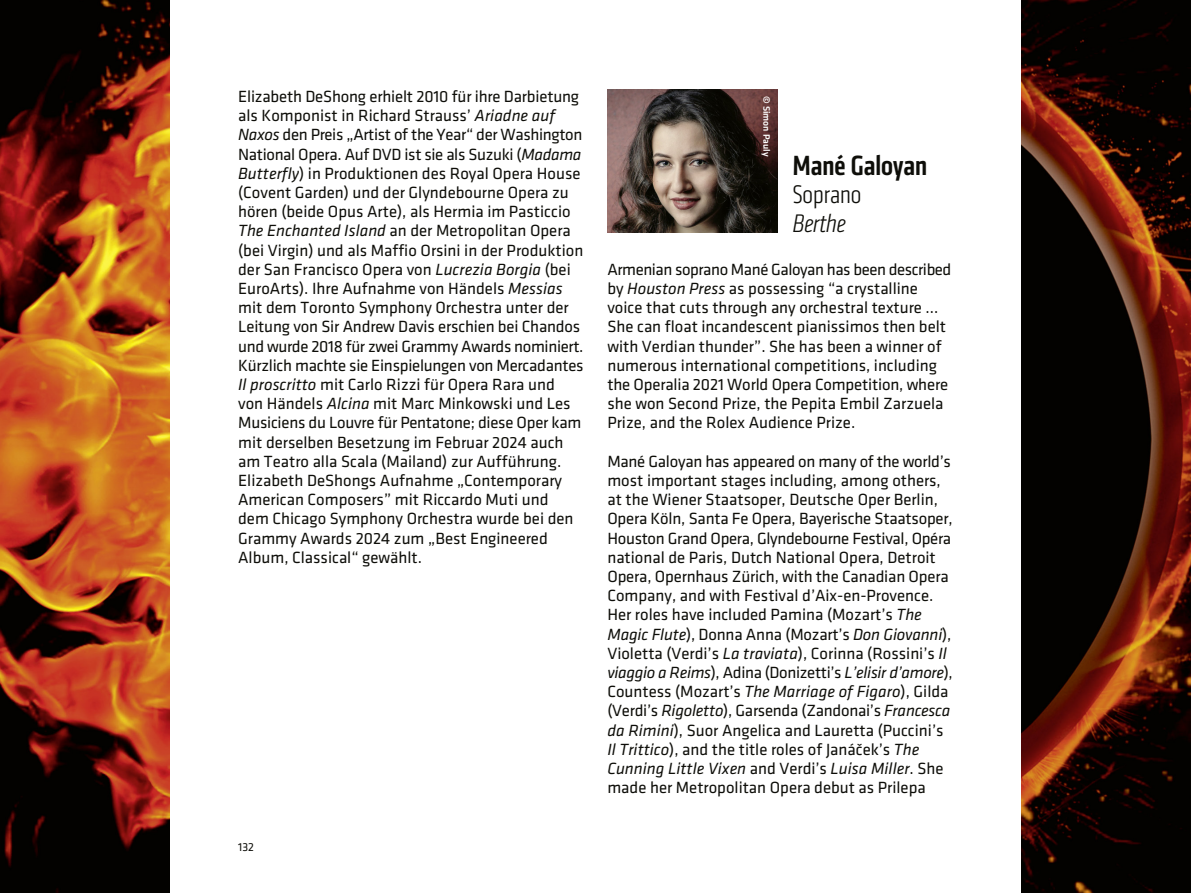
<style>
.page{position:relative;width:1191px;height:893px;background:#fff}
.page>*{position:absolute;margin:0;border:0;box-sizing:border-box;transform-origin:0 0}
.t1{font:500 28.8px "Klavika Condensed";color:#0e0e09}
.t2{font:300 26.4px "Klavika Condensed";color:#0e0e09}
.t3{font:italic 300 26.4px "Klavika Condensed";color:#0e0e09}
.t4{font:16.8px/19.2px "Klavika";color:#0e0e09}
.t5{font:12px "Klavika";color:#0e0e09}
.t6{font:500 9.6px "Klavika";color:#fff}
.s1{font-style:italic}
</style>
<div class="page">
<img style="left:0;top:0;width:1191px;height:893px">
<div style="left:170px;top:0;width:850px;height:893px;background:#fff"></div>
<img style="left:607px;top:89px;width:170px;height:143px">
<p class="t4" style="left:238px;top:86px;width:347px">Elizabeth DeShong erhielt 2010 für ihre Darbietung als Komponist in Richard Strauss’ <span class="s1">Ariadne auf Naxos</span> den Preis „Artist of the Year“ der Washington National Opera. Auf DVD ist sie als Suzuki (<span class="s1">Madama Butterfly</span>) in Produktionen des Royal Opera House (Covent Garden) und der Glyndebourne Opera zu hören (beide Opus Arte), als Hermia im Pasticcio <span class="s1">The Enchanted Island</span> an der Metropolitan Opera (bei Virgin) und als Maffio Orsini in der Produktion der San Francisco Opera von <span class="s1">Lucrezia Borgia</span> (bei EuroArts). Ihre Aufnahme von Händels <span class="s1">Messias </span>mit dem Toronto Symphony Orchestra unter der Leitung von Sir Andrew Davis erschien bei Chandos und wurde 2018 für zwei Grammy Awards nominiert.<br>Kürzlich machte sie Einspielungen von Mercadantes <span class="s1">Il proscritto</span> mit Carlo Rizzi für Opera Rara und von Händels <span class="s1">Alcina</span> mit Marc Minkowski und Les Musiciens du Louvre für Pentatone; diese Oper kam mit derselben Besetzung im Februar 2024 auch am Teatro alla Scala (Mailand) zur Aufführung.<br>Elizabeth DeShongs Aufnahme „Contemporary American Composers” mit Riccardo Muti und<br>dem Chicago Symphony Orchestra wurde bei den Grammy Awards 2024 zum „Best Engineered Album, Classical“ gewählt.</p>
<p class="t5" style="left:238px;top:839px;width:17px">132</p>
<p class="t6" style="left:773px;top:96px;width:62px;rotate:90deg">© Simon Pauly</p>
<h1 class="t1" style="left:793px;top:147px;width:136px">Mané Galoyan</h1>
<h2 class="t2" style="left:793px;top:180px;width:70px">Soprano</h2>
<h2 class="t3" style="left:793px;top:209px;width:54px">Berthe</h2>
<p class="t4" style="left:607px;top:259px;width:345px">Armenian soprano Mané Galoyan has been described by <span class="s1">Houston Press</span> as possessing “a crystalline voice that cuts through any orchestral texture … She can float incandescent pianissimos then belt with Verdian thunder”. She has been a winner of numerous international competitions, including the Operalia 2021 World Opera Competition, where she won Second Prize, the Pepita Embil Zarzuela Prize, and the Rolex Audience Prize.</p>
<p class="t4" style="left:607px;top:451px;width:347px">Mané Galoyan has appeared on many of the world’s most important stages including, among others, at the Wiener Staatsoper, Deutsche Oper Berlin, Opera Köln, Santa Fe Opera, Bayerische Staatsoper, Houston Grand Opera, Glyndebourne Festival, Opéra national de Paris, Dutch National Opera, Detroit Opera, Opernhaus Zürich, with the Canadian Opera Company, and with Festival d’Aix-en-Provence.<br>Her roles have included Pamina (Mozart’s <span class="s1">The Magic Flute</span>), Donna Anna (Mozart’s <span class="s1">Don Giovanni</span>), Violetta (Verdi’s <span class="s1">La traviata</span>), Corinna (Rossini’s <span class="s1">Il viaggio a Reims</span>), Adina (Donizetti’s <span class="s1">L’elisir d’amore</span>), Countess (Mozart’s <span class="s1">The Marriage of Figaro</span>), Gilda (Verdi’s <span class="s1">Rigoletto</span>), Garsenda (Zandonai’s <span class="s1">Francesca da Rimini</span>), Suor Angelica and Lauretta (Puccini’s <span class="s1">Il Trittico</span>), and the title roles of Janáček’s <span class="s1">The Cunning Little Vixen</span> and Verdi’s <span class="s1">Luisa Miller</span>. She made her Metropolitan Opera debut as Prilepa</p>
</div>
